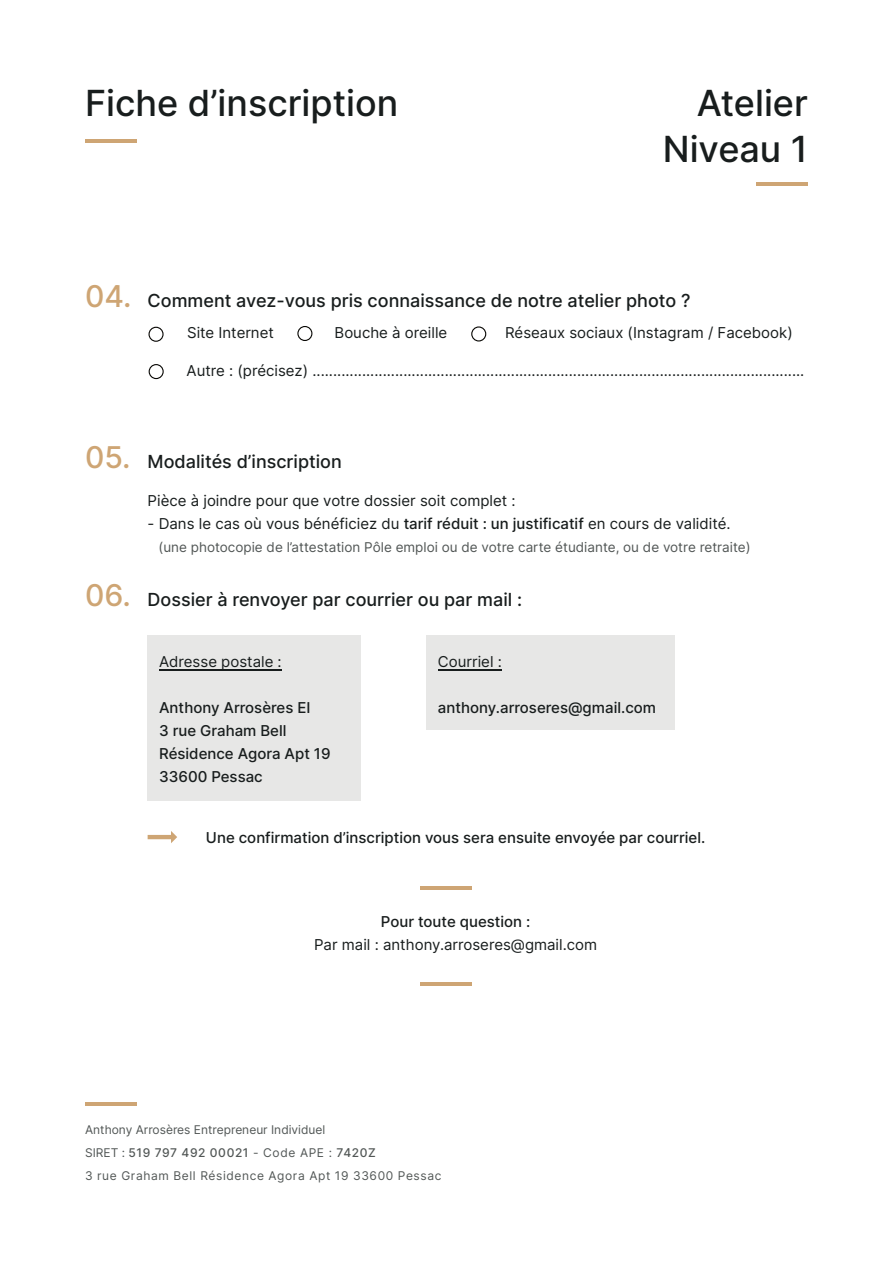
<style>
.page{position:relative;width:893px;height:1263px;background:#fff}
.page>*{position:absolute;margin:0;border:0;box-sizing:border-box;transform-origin:0 0}
.t1{font:500 36px/45.9px "Inter";color:#181d1d;text-align:right}
.t2{font:500 30px "Inter";color:#cea574}
.t3{font:500 18px "Inter";color:#181d1d}
.t4{font:15px "Inter";color:#181d1d}
.t5{font:500 15px/23px "Inter";color:#181d1d}
.t6{font:13.5px "Inter";color:#525756}
.t7{font:12px/23px "Inter";letter-spacing:.03em;color:#525756}
.s1{font-size:30px;color:#cea574}
.s2{font-weight:500}
</style>
<div class="page">
<hr style="left:421px;top:886px;width:51px;height:4px;background:#cea574">
<hr style="left:421px;top:982px;width:51px;height:3px;background:#cea574">
<hr style="left:85px;top:1102px;width:51px;height:4px;background:#cea574">
<div style="left:148px;top:635px;width:213px;height:165px;background:#e7e7e6"></div>
<div style="left:426px;top:635px;width:249px;height:95px;background:#e7e7e6"></div>
<hr style="left:159px;top:669px;width:123px;height:1px;background:#181d1d">
<hr style="left:438px;top:669px;width:64px;height:1px;background:#181d1d">
<svg style="left:148px;top:831px;width:29px;height:12px"></svg>
<div style="left:148px;top:327px;width:16px;height:15px;border:1px solid #080704;border-radius:50%"></div>
<div style="left:297px;top:326px;width:15px;height:15px;border:1px solid #080704;border-radius:50%"></div>
<div style="left:149px;top:364px;width:15px;height:15px;border:1px solid #080704;border-radius:50%"></div>
<div style="left:471px;top:326px;width:15px;height:15px;border:1px solid #080704;border-radius:50%"></div>
<hr style="left:85px;top:139px;width:51px;height:3px;background:#cea574">
<hr style="left:757px;top:182px;width:51px;height:3px;background:#cea574">
<h1 class="t1" style="left:85px;top:80px;width:315px">Fiche d’inscription</h1>
<h1 class="t1" style="left:663px;top:80px;width:147px">Atelier<br>Niveau 1</h1>
<p class="t3" style="left:85px;top:290px;width:607px"><span class="s1">04.</span> Comment avez-vous pris connaissance de notre atelier photo ?</p>
<p class="t4" style="left:187px;top:323px;width:88px">Site Internet</p>
<p class="t4" style="left:335px;top:323px;width:114px">Bouche à oreille</p>
<p class="t4" style="left:187px;top:361px;width:619px">Autre : (précisez) .......................................................................................................................</p>
<p class="t4" style="left:505px;top:323px;width:289px">Réseaux sociaux (Instagram / Facebook)</p>
<h2 class="t2" style="left:85px;top:439px;width:47px">05.</h2>
<p class="t3" style="left:148px;top:450px;width:196px">Modalités d’inscription</p>
<p class="t4" style="left:148px;top:491px;width:370px">Pièce à joindre pour que votre dossier soit complet :</p>
<p class="t4" style="left:148px;top:514px;width:584px">- Dans le cas où vous bénéficiez du <span class="s2">tarif réduit : un justificatif</span> en cours de validité.</p>
<p class="t6" style="left:158px;top:539px;width:594px">(une photocopie de l’attestation Pôle emploi ou de votre carte étudiante, ou de votre retraite)</p>
<p class="t3" style="left:85px;top:588px;width:439px"><span class="s1">06.</span> Dossier à renvoyer par courrier ou par mail :</p>
<p class="t4" style="left:159px;top:652px;width:124px">Adresse postale :</p>
<p class="t5" style="left:159px;top:696px;width:173px">Anthony Arrosères EI<br>3 rue Graham Bell<br>Résidence Agora Apt 19<br>33600 Pessac</p>
<p class="t4" style="left:438px;top:652px;width:65px">Courriel :</p>
<p class="t5" style="left:438px;top:696px;width:220px">anthony.arroseres@gmail.com</p>
<p class="t5" style="left:206px;top:826px;width:501px">Une confirmation d’inscription vous sera ensuite envoyée par courriel.</p>
<p class="t5" style="left:381px;top:910px;width:151px">Pour toute question :</p>
<p class="t4" style="left:314px;top:935px;width:285px">Par mail : anthony.arroseres@gmail.com</p>
<p class="t7" style="left:85px;top:1118px;width:358px">Anthony Arrosères Entrepreneur Individuel<br>SIRET : <span class="s2">519 797 492 00021</span> - Code APE : <span class="s2">7420Z<br></span>3 rue Graham Bell Résidence Agora Apt 19 33600 Pessac</p>
</div>
